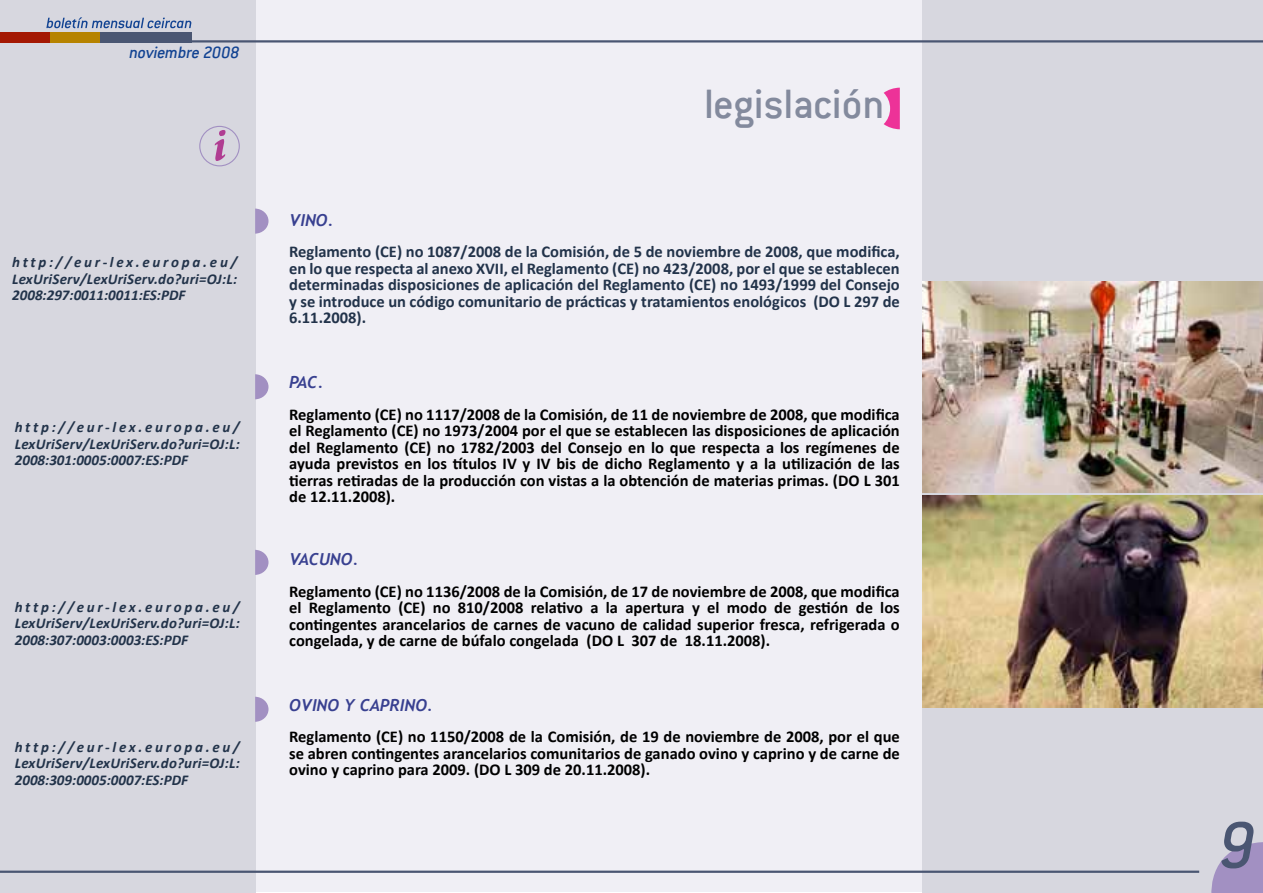
<style>
.page{position:relative;width:1263px;height:893px;background:#fff}
.page>*{position:absolute;margin:0;border:0;box-sizing:border-box;transform-origin:0 0}
.t1{font:italic 500 72px "Conduit ITC";color:#4a5672}
.t2{font:500 45px "Conduit ITC";letter-spacing:-.005em;color:#838a9d}
.t3{font:italic 500 18px "Conduit ITC";letter-spacing:-.01em;color:#124392}
.t4{font:700 16.5px/16.5px "Calibri";color:#000;text-align:justify}
.t5{font:700 16.5px/16.5px "Calibri";color:#22334a;text-align:justify}
.t6{font:italic 700 16.5px "Trebuchet";color:#384090}
.t7{font:italic 700 15px/16.5px "Calibri";letter-spacing:.015em;color:#22334a;text-align:justify}
</style>
<div class="page">
<div style="left:0;top:1px;width:1262px;height:891px;background:#f0eff5"></div>
<div style="left:0;top:0;width:255px;height:893px;background:#d7d7df"></div>
<div style="left:923px;top:0;width:340px;height:893px;background:#d7d7df"></div>
<div style="left:0;top:32px;width:50px;height:11px;background:#a41803"></div>
<div style="left:50px;top:32px;width:50px;height:11px;background:#b68300"></div>
<div style="left:100px;top:32px;width:91px;height:11px;background:#4a5672"></div>
<svg style="left:46px;top:17px;width:145px;height:11px"></svg>
<hr style="left:0;top:871px;width:1199px;height:2px;background:#4a5672">
<hr style="left:173px;top:40px;width:1090px;height:3px;background:#4a5672">
<svg style="left:1211px;top:842px;width:52px;height:51px"></svg>
<svg style="left:884px;top:88px;width:16px;height:41px"></svg>
<svg style="left:255px;top:209px;width:13px;height:25px"></svg>
<svg style="left:255px;top:374px;width:13px;height:25px"></svg>
<svg style="left:255px;top:550px;width:13px;height:25px"></svg>
<svg style="left:255px;top:697px;width:13px;height:25px"></svg>
<div style="left:199px;top:126px;width:41px;height:40px;border:1px solid #a290c2;border-radius:50%"></div>
<svg style="left:215px;top:130px;width:11px;height:31px"></svg>
<img style="left:923px;top:281px;width:340px;height:211px">
<img style="left:923px;top:496px;width:340px;height:211px">
<p class="t3" style="left:129px;top:42px;width:112px">noviembre 2008</p>
<p class="t7" style="left:12px;top:253px;width:226px">http://eur-lex.europa.eu/ LexUriServ/LexUriServ.do?uri=OJ:L:<br>2008:297:0011:0011:ES:PDF</p>
<p class="t7" style="left:15px;top:418px;width:226px">http://eur-lex.europa.eu/ LexUriServ/LexUriServ.do?uri=OJ:L:<br>2008:301:0005:0007:ES:PDF</p>
<p class="t7" style="left:15px;top:598px;width:226px">http://eur-lex.europa.eu/ LexUriServ/LexUriServ.do?uri=OJ:L:<br>2008:307:0003:0003:ES:PDF</p>
<p class="t7" style="left:15px;top:738px;width:226px">http://eur-lex.europa.eu/ LexUriServ/LexUriServ.do?uri=OJ:L:<br>2008:309:0005:0007:ES:PDF</p>
<h2 class="t2" style="left:704px;top:78px;width:182px">legislación</h2>
<p class="t6" style="left:289px;top:210px;width:46px">VINO.</p>
<p class="t5" style="left:289px;top:243px;width:612px">Reglamento (CE) no 1087/2008 de la Comisión, de 5 de noviembre de 2008, que modifica, en lo que respecta al anexo XVII, el Reglamento (CE) no 423/2008, por el que se establecen determinadas disposiciones de aplicación del Reglamento (CE) no 1493/1999 del Consejo y se introduce un código comunitario de prácticas y tratamientos enológicos (DO L 297 de 6.11.2008).</p>
<p class="t6" style="left:289px;top:372px;width:36px">PAC.</p>
<p class="t4" style="left:289px;top:405px;width:612px">Reglamento (CE) no 1117/2008 de la Comisión, de 11 de noviembre de 2008, que modifica el Reglamento (CE) no 1973/2004 por el que se establecen las disposiciones de aplicación del Reglamento (CE) no 1782/2003 del Consejo en lo que respecta a los regímenes de ayuda previstos en los títulos IV y IV bis de dicho Reglamento y a la utilización de las tierras retiradas de la producción con vistas a la obtención de materias primas. (DO L 301 de 12.11.2008).</p>
<p class="t6" style="left:289px;top:549px;width:71px">VACUNO.</p>
<p class="t4" style="left:289px;top:582px;width:612px">Reglamento (CE) no 1136/2008 de la Comisión, de 17 de noviembre de 2008, que modifica el Reglamento (CE) no 810/2008 relativo a la apertura y el modo de gestión de los contingentes arancelarios de carnes de vacuno de calidad superior fresca, refrigerada o congelada, y de carne de búfalo congelada (DO L 307 de 18.11.2008).</p>
<p class="t6" style="left:289px;top:695px;width:145px">OVINO Y CAPRINO.</p>
<p class="t4" style="left:289px;top:728px;width:612px">Reglamento (CE) no 1150/2008 de la Comisión, de 19 de noviembre de 2008, por el que se abren contingentes arancelarios comunitarios de ganado ovino y caprino y de carne de ovino y caprino para 2009. (DO L 309 de 20.11.2008).</p>
<h1 class="t1" style="left:1219px;top:805px;width:38px">9</h1>
</div>
